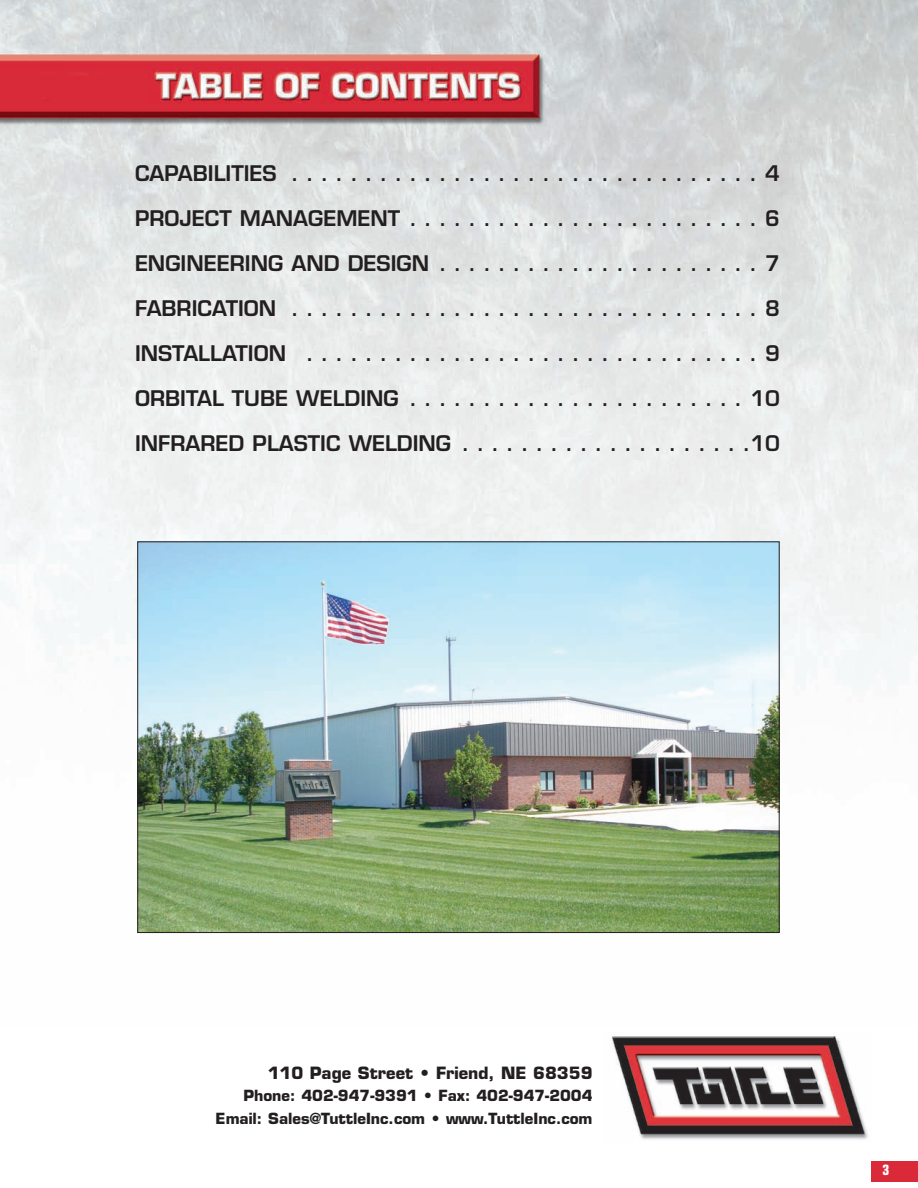
<style>
.page{position:relative;width:918px;height:1188px;background:#fff}
.page>*{position:absolute;margin:0;border:0;box-sizing:border-box;transform-origin:0 0}
.t1{font:600 21px/45px "Eurostile";color:#231f20;text-align:justify}
.t2{font:700 16.5px "Eurostile";color:#231f20}
.t3{font:700 15px/22.5px "Eurostile";color:#231f20;text-align:right}
.t4{font:700 condensed 14.25px "Eurostile";color:#fff}
</style>
<div class="page">
<img style="left:1px;top:0;width:917px;height:934px">
<div style="left:871px;top:1161px;width:47px;height:20px;background:#da2a39"></div>
<img style="left:611px;top:1036px;width:257px;height:104px">
<img style="left:139px;top:543px;width:639px;height:388px">
<p class="t1" style="left:135px;top:150px;width:647px">CAPABILITIES . . . . . . . . . . . . . . . . . . . . . . . . . . . . . . . . 4<br>PROJECT MANAGEMENT . . . . . . . . . . . . . . . . . . . . . . . . 6<br>ENGINEERING AND DESIGN . . . . . . . . . . . . . . . . . . . . . . 7<br>FABRICATION . . . . . . . . . . . . . . . . . . . . . . . . . . . . . . . . 8<br>INSTALLATION . . . . . . . . . . . . . . . . . . . . . . . . . . . . . . . 9<br>ORBITAL TUBE WELDING . . . . . . . . . . . . . . . . . . . . . . . 10<br>INFRARED PLASTIC WELDING . . . . . . . . . . . . . . . . . . . .10</p>
<p class="t2" style="left:268px;top:1063px;width:326px">110 Page Street • Friend, NE 68359</p>
<p class="t3" style="left:216px;top:1085px;width:379px">Phone: 402-947-9391 • Fax: 402-947-2004<br>Email: Sales@TuttleInc.com • www.TuttleInc.com</p>
<p class="t4" style="left:882px;top:1161px;width:9px">3</p>
</div>
